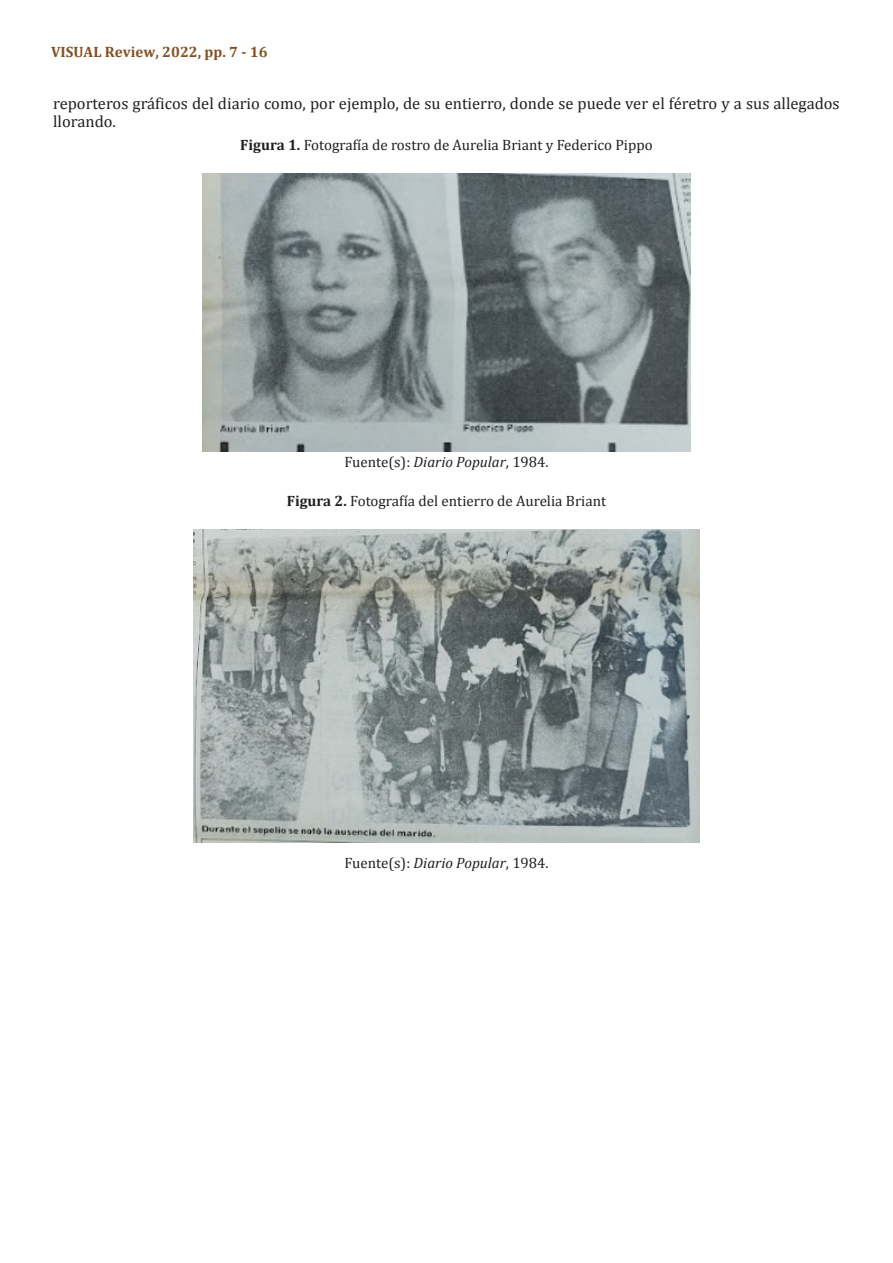
<style>
.page{position:relative;width:893px;height:1263px;background:#fff}
.page>*{position:absolute;margin:0;border:0;box-sizing:border-box;transform-origin:0 0}
.Fuente-Tablas{font:16.5px/18px "Cambria";color:#231f20}
.Fuente-Tablas-2{font:15px "Cambria";color:#231f20}
.Fuente-Tablas-3{font:700 15px "Cambria";color:#845022}
.s1{font-weight:700}
.s2{font-style:italic}
</style>
<div class="page">
<img style="left:203px;top:174px;width:487px;height:277px">
<img style="left:193px;top:529px;width:507px;height:314px">
<p class="Fuente-Tablas-3" style="left:51px;top:41px;width:218px">VISUAL Review, 2022, pp. 7 - 16</p>
<p class="Fuente-Tablas" style="left:53px;top:94px;width:788px">reporteros gráficos del diario como, por ejemplo, de su entierro, donde se puede ver el féretro y a sus allegados llorando.</p>
<p class="Fuente-Tablas-2" style="left:240px;top:136px;width:414px"><span class="s1">Figura 1.</span> Fotografía de rostro de Aurelia Briant y Federico Pippo</p>
<p class="Fuente-Tablas-2" style="left:344px;top:453px;width:206px">Fuente(s): <span class="s2">Diario Popular</span>, 1984.</p>
<p class="Fuente-Tablas-2" style="left:287px;top:491px;width:321px"><span class="s1">Figura 2.</span> Fotografía del entierro de Aurelia Briant</p>
<p class="Fuente-Tablas-2" style="left:344px;top:853px;width:206px">Fuente(s): <span class="s2">Diario Popular</span>, 1984.</p>
</div>
